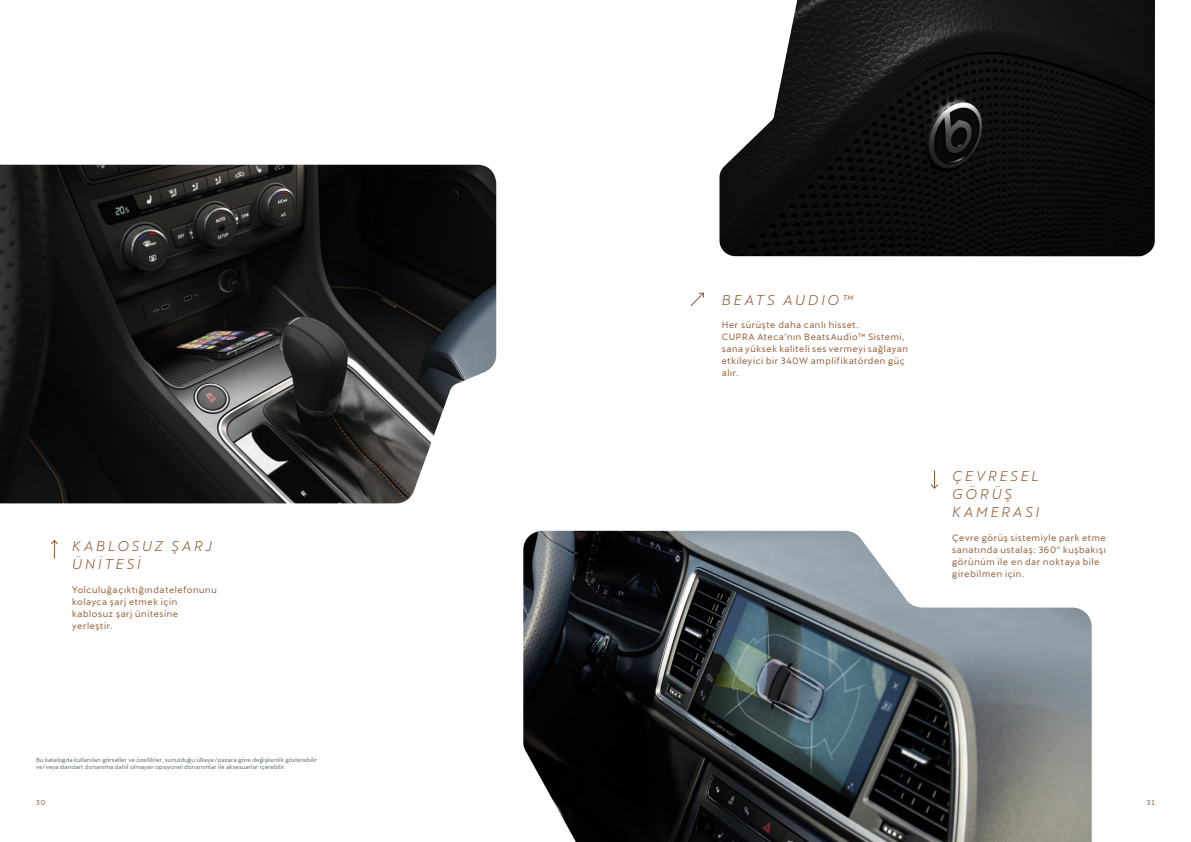
<style>
.page{position:relative;width:1191px;height:842px;background:#fff}
.page>*{position:absolute;margin:0;border:0;box-sizing:border-box;transform-origin:0 0}
.t1{font:italic 14px/18px "Cupra";letter-spacing:.205em;color:#925931}
.t2{font:9px/12px "Cupra";letter-spacing:.065em;color:#925931}
.t3{font:7px "Cupra";color:#925931}
.t4{font:6px/7.2px "Cupra";letter-spacing:.015em;color:#5f6b6d}
</style>
<div class="page">
<img style="left:523px;top:531px;width:568px;height:311px">
<img style="left:719px;top:0;width:436px;height:256px">
<img style="left:0;top:165px;width:496px;height:338px">
<svg style="left:51px;top:540px;width:7px;height:18px"></svg>
<svg style="left:931px;top:470px;width:7px;height:19px"></svg>
<svg style="left:690px;top:292px;width:14px;height:14px"></svg>
<h1 class="t1" style="left:72px;top:535px;width:141px">KABLOSUZ ŞARJ<br>ÜNİTESİ</h1>
<p class="t2" style="left:72px;top:582px;width:146px">Yolculuğa çıktığında telefonunu kolayca şarj etmek için kablosuz şarj ünitesine yerleştir.</p>
<p class="t4" style="left:36px;top:755px;width:283px">Bu katalogda kullanılan görseller ve özellikler, sunulduğu ülkeye/pazara göre değişkenlik gösterebilir ve/veya standart donanıma dahil olmayan opsiyonel donanımlar ile aksesuarlar içerebilir.</p>
<h1 class="t1" style="left:722px;top:289px;width:133px">BEATS AUDIO™</h1>
<p class="t2" style="left:722px;top:317px;width:188px">Her sürüşte daha canlı hisset.<br>CUPRA Ateca’nın BeatsAudio™ Sistemi, sana yüksek kaliteli ses vermeyi sağlayan etkileyici bir 340W amplifikatörden güç alır.</p>
<h1 class="t1" style="left:952px;top:465px;width:88px">ÇEVRESEL<br>GÖRÜŞ<br>KAMERASI</h1>
<p class="t2" style="left:952px;top:530px;width:155px">Çevre görüş sistemiyle park etme sanatında ustalaş: 360º kuşbakışı görünüm ile en dar noktaya bile girebilmen için.</p>
<p class="t3" style="left:36px;top:796px;width:11px">30</p>
<p class="t3" style="left:1146px;top:796px;width:10px">31</p>
</div>
